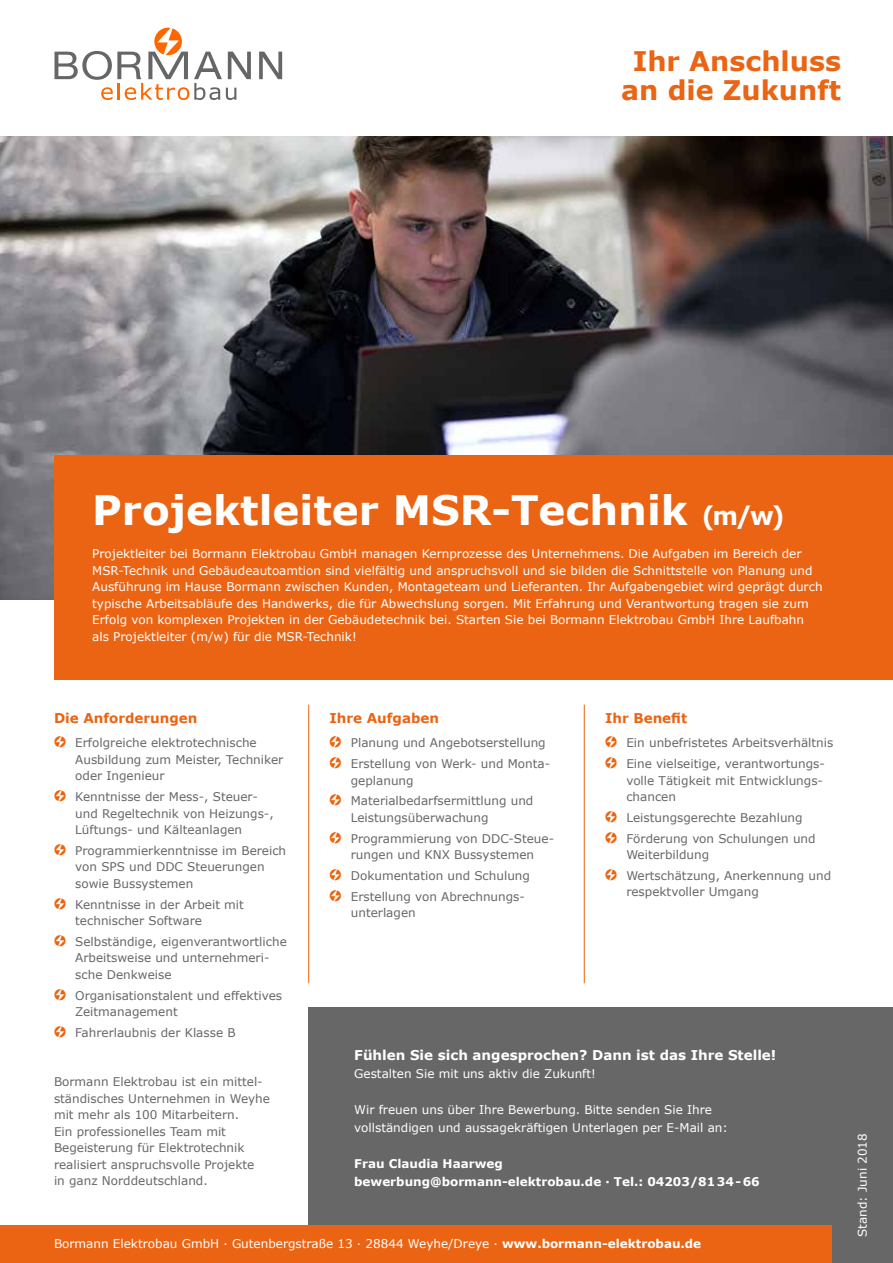
<style>
.page{position:relative;width:893px;height:1263px;background:#fff}
.page>*{position:absolute;margin:0;border:0;box-sizing:border-box;transform-origin:0 0}
.t1{font:700 40.5px "Verdana";color:#fff}
.t2{font:700 27px/28.5px "Verdana";color:#ea6413;text-align:center}
.t3{font:700 13.5px "Verdana";color:#fff}
.t4{font:700 13.5px "Verdana";color:#ea6413}
.t5{font:12px/16.5px "Verdana";color:#686767}
.t6{font:12px/16.5px "Verdana";color:#fff}
.t7{font:12px/20.7px "Verdana";color:#676767}
.t8{font:700 12px/18px "Verdana";color:#fff}
.s1{font-size:25.5px}
.s2{font-weight:700}
</style>
<div class="page">
<div style="left:309px;top:1008px;width:584px;height:255px;background:#686767"></div>
<img style="left:0;top:136px;width:893px;height:463px">
<svg style="left:259px;top:52px;width:23px;height:27px"></svg>
<svg style="left:55px;top:28px;width:196px;height:72px"></svg>
<div style="left:54px;top:455px;width:839px;height:224px;background:#ea6413"></div>
<div style="left:0;top:1226px;width:832px;height:37px;background:#ea6413"></div>
<hr style="left:308px;top:705px;width:1px;height:278px;background:#ea640d">
<hr style="left:584px;top:705px;width:1px;height:278px;background:#ea640d">
<h2 class="t2" style="left:621px;top:46px;width:221px">Ihr Anschluss an die Zukunft</h2>
<h1 class="t1" style="left:92px;top:485px;width:694px">Projektleiter MSR-Technik <span class="s1">(m/w)</span></h1>
<p class="t6" style="left:92px;top:545px;width:732px">Projektleiter bei Bormann Elektrobau GmbH managen Kernprozesse des Unternehmens. Die Aufgaben im Bereich der MSR-Technik und Gebäudeautoamtion sind vielfältig und anspruchsvoll und sie bilden die Schnittstelle von Planung und Ausführung im Hause Bormann zwischen Kunden, Montageteam und Lieferanten. Ihr Aufgabengebiet wird geprägt durch typische Arbeitsabläufe des Handwerks, die für Abwechslung sorgen. Mit Erfahrung und Verantwortung tragen sie zum Erfolg von komplexen Projekten in der Gebäudetechnik bei. Starten Sie bei Bormann Elektrobau GmbH Ihre Laufbahn als Projektleiter (m/w) für die MSR-Technik!</p>
<p class="t4" style="left:54px;top:710px;width:145px">Die Anforderungen</p>
<p class="t5" style="left:75px;top:734px;width:210px">Erfolgreiche elektrotechnische<br>Ausbildung zum Meister, Techniker oder Ingenieur</p>
<p class="t5" style="left:75px;top:788px;width:200px">Kenntnisse der Mess-, Steuer&shy;und Regeltechnik von Heizungs-,<br>Lüftungs- und Kälteanlagen</p>
<p class="t5" style="left:75px;top:842px;width:212px">Programmierkenntnisse im Bereich von SPS und DDC Steuerungen sowie Bussystemen</p>
<p class="t5" style="left:75px;top:896px;width:170px">Kenntnisse in der Arbeit mit technischer Software</p>
<p class="t5" style="left:75px;top:933px;width:213px">Selbständige, eigenverantwortliche<br>Arbeitsweise und unternehmeri&shy;sche Denkweise</p>
<p class="t5" style="left:75px;top:987px;width:208px">Organisationstalent und effektives<br>Zeitmanagement</p>
<p class="t5" style="left:75px;top:1024px;width:162px">Fahrerlaubnis der Klasse B</p>
<p class="t5" style="left:54px;top:1073px;width:217px">Bormann Elektrobau ist ein mittel&shy;ständisches Unternehmen in Weyhe mit mehr als 100 Mitarbeitern.<br>Ein professionelles Team mit<br>Begeisterung für Elektrotechnik realisiert anspruchsvolle Projekte<br>in ganz Norddeutschland.</p>
<p class="t4" style="left:330px;top:710px;width:111px">Ihre Aufgaben</p>
<p class="t7" style="left:351px;top:732px;width:201px">Planung und Angebotserstellung<br>Erstellung von Werk- und Monta-</p>
<p class="t7" style="left:351px;top:770px;width:184px">geplanung<br>Materialbedarfsermittlung und</p>
<p class="t7" style="left:351px;top:807px;width:205px">Leistungsüberwachung<br>Programmierung von DDC-Steue-</p>
<p class="t7" style="left:351px;top:844px;width:185px">rungen und KNX Bussystemen<br>Dokumentation und Schulung<br>Erstellung von Abrechnungs-</p>
<p class="t7" style="left:351px;top:902px;width:66px">unterlagen</p>
<p class="t4" style="left:605px;top:710px;width:84px">Ihr Benefit</p>
<p class="t5" style="left:626px;top:732px;width:209px;line-height:20.7px">Ein unbefristetes Arbeitsverhältnis<br>Eine vielseitige, verantwortungs-</p>
<p class="t5" style="left:626px;top:772px;width:198px">volle Tätigkeit mit Entwicklungs&shy;chancen</p>
<p class="t5" style="left:626px;top:807px;width:191px;line-height:20.7px">Leistungsgerechte Bezahlung<br>Förderung von Schulungen und</p>
<p class="t5" style="left:626px;top:844px;width:206px;line-height:20.7px">Weiterbildung<br>Wertschätzung, Anerkennung und</p>
<p class="t5" style="left:626px;top:883px;width:134px">respektvoller Umgang</p>
<p class="t3" style="left:354px;top:1047px;width:424px">Fühlen Sie sich angesprochen? Dann ist das Ihre Stelle!</p>
<p class="t6" style="left:354px;top:1065px;width:243px">Gestalten Sie mit uns aktiv die Zukunft!</p>
<p class="t6" style="left:354px;top:1101px;width:375px;line-height:18px">Wir freuen uns über Ihre Bewerbung. Bitte senden Sie Ihre vollständigen und aussagekräftigen Unterlagen per E-Mail an:</p>
<p class="t8" style="left:354px;top:1155px;width:407px">Frau Claudia Haarweg<br>bewerbung@bormann-elektrobau.de · Tel.: 04203/8134-66</p>
<p class="t6" style="left:54px;top:1235px;width:649px">Bormann Elektrobau GmbH · Gutenbergstraße 13 · 28844 Weyhe/Dreye · <span class="s2">www.bormann-elektrobau.de</span></p>
<p class="t6" style="left:854px;top:1237px;width:105px;rotate:-90deg">Stand: Juni 2018</p>
</div>
